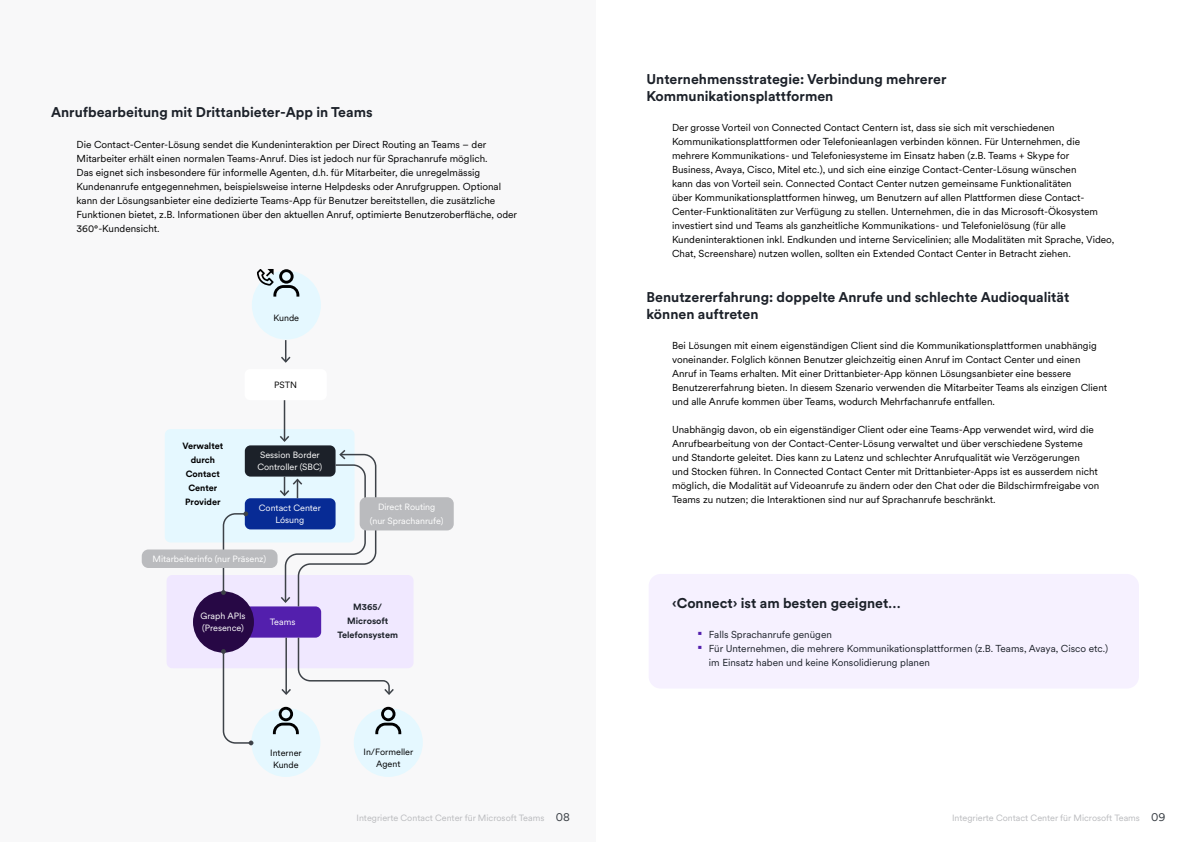
<style>
.page{position:relative;width:1191px;height:842px;background:#fff}
.page>*{position:absolute;margin:0;border:0;box-sizing:border-box;transform-origin:0 0}
.t1{font:700 14px/16.8px "Circular XX";color:#1c2129}
.t2{font:10px/14px "Circular XX";color:#000}
.t3{font:10px/14px "Circular XX";color:#1c2129}
.t4{font:9px/12px "Circular XX";color:#fff;text-align:center}
.t5{font:9px "Circular XX";color:#babbbe}
.t6{font:9px/12px "Circular XX";color:#000;text-align:center}
.t7{font:700 9px/14px "Circular XX";color:#000;text-align:center}
.t8{font:700 9px/14px "Circular XX";color:#1c2129;text-align:center}
.s1{font-size:12px;color:#3d4248}
.s2{font-family:"Segoe UI";font-size:14px;color:#531fad}
</style>
<div class="page">
<div style="left:0;top:0;width:595px;height:842px;background:#f8f8f9"></div>
<div style="left:252px;top:270px;width:69px;height:70px;background:#e5f8ff;border-radius:50%"></div>
<div style="left:251px;top:708px;width:69px;height:69px;background:#e5f8ff;border-radius:50%"></div>
<div style="left:354px;top:708px;width:69px;height:69px;background:#e5f8ff;border-radius:50%"></div>
<svg style="left:273px;top:707px;width:26px;height:27px"></svg>
<svg style="left:375px;top:707px;width:26px;height:27px"></svg>
<svg style="left:257px;top:269px;width:42px;height:28px"></svg>
<div style="left:165px;top:429px;width:189px;height:113px;background:#e5f8ff;border-radius:6px"></div>
<div style="left:167px;top:575px;width:246px;height:93px;background:#f0e8ff;border-radius:6px"></div>
<div style="left:245px;top:445px;width:90px;height:32px;background:#1c2129;border-radius:6px"></div>
<div style="left:245px;top:606px;width:76px;height:32px;background:#531fad;border-radius:6px"></div>
<div style="left:245px;top:498px;width:90px;height:31px;background:#072b95;border-radius:6px"></div>
<div style="left:193px;top:591px;width:61px;height:62px;background:#270845;border-radius:50%"></div>
<svg style="left:281px;top:340px;width:10px;height:23px"></svg>
<hr style="left:284px;top:399px;width:1px;height:42px;background:#3d4248">
<svg style="left:278px;top:434px;width:99px;height:174px"></svg>
<div style="left:361px;top:498px;width:92px;height:31px;background:#babbbe;border-radius:6px"></div>
<div style="left:360px;top:497px;width:94px;height:33px;border:2px solid #babbbe;border-radius:6px"></div>
<svg style="left:221px;top:649px;width:32px;height:96px"></svg>
<svg style="left:221px;top:511px;width:27px;height:84px"></svg>
<div style="left:143px;top:550px;width:133px;height:17px;background:#babbbe;border-radius:6px"></div>
<div style="left:142px;top:549px;width:135px;height:19px;border:2px solid #babbbe;border-radius:6px"></div>
<svg style="left:280px;top:636px;width:114px;height:59px"></svg>
<div style="left:245px;top:369px;width:82px;height:31px;background:#fff;border-radius:6px"></div>
<div style="left:648px;top:574px;width:491px;height:114px;background:#f6f1ff;border-radius:12px"></div>
<h1 class="t1" style="left:51px;top:103px;width:323px">Anrufbearbeitung mit Drittanbieter-App in Teams</h1>
<p class="t2" style="left:77px;top:137px;width:442px">Die Contact-Center-Lösung sendet die Kundeninteraktion per Direct Routing an Teams – der Mitarbeiter erhält einen normalen Teams-Anruf. Dies ist jedoch nur für Sprachanrufe möglich.<br>Das eignet sich insbesondere für informelle Agenten, d.h. für Mitarbeiter, die unregelmässig Kundenanrufe entgegennehmen, beispielsweise interne Helpdesks oder Anrufgruppen. Optional kann der Lösungsanbieter eine dedizierte Teams-App für Benutzer bereitstellen, die zusätzliche Funktionen bietet, z.B. Informationen über den aktuellen Anruf, optimierte Benutzeroberfläche, oder 360°-Kundensicht.</p>
<p class="t6" style="left:273px;top:311px;width:27px">Kunde</p>
<p class="t6" style="left:274px;top:378px;width:25px">PSTN</p>
<p class="t7" style="left:182px;top:438px;width:42px">Verwaltet durch<br>Contact<br>Center<br>Provider</p>
<p class="t4" style="left:257px;top:449px;width:66px">Session Border<br>Controller (SBC)</p>
<p class="t4" style="left:259px;top:502px;width:64px">Contact Center<br>Lósung</p>
<p class="t4" style="left:152px;top:553px;width:115px">Mitarbeiterinfo (nur Präsenz)</p>
<p class="t4" style="left:370px;top:500px;width:75px;line-height:14px">Direct Routing (nur Sprachanrufe)</p>
<p class="t4" style="left:200px;top:610px;width:47px;text-align:left">Graph APIs (Presence)</p>
<p class="t4" style="left:270px;top:616px;width:27px">Teams</p>
<p class="t8" style="left:337px;top:599px;width:62px">M365/<br>Microsoft<br>Telefonsystem</p>
<p class="t6" style="left:270px;top:746px;width:33px">Interner<br>Kunde</p>
<p class="t6" style="left:363px;top:745px;width:51px">In/Formeller<br>Agent</p>
<p class="t5" style="left:356px;top:812px;width:215px">Integrierte Contact Center für Microsoft Teams <span class="s1">08</span></p>
<h1 class="t1" style="left:646px;top:70px;width:301px">Unternehmensstrategie: Verbindung mehrerer<br>Kommunikationsplattformen</h1>
<p class="t2" style="left:672px;top:120px;width:444px">Der grosse Vorteil von Connected Contact Centern ist, dass sie sich mit verschiedenen Kommunikationsplattformen oder Telefonieanlagen verbinden können. Für Unternehmen, die mehrere Kommunikations- und Telefoniesysteme im Einsatz haben (z.B. Teams + Skype for<br>Business, Avaya, Cisco, Mitel etc.), und sich eine einzige Contact-Center-Lösung wünschen<br>kann das von Vorteil sein. Connected Contact Center nutzen gemeinsame Funktionalitäten<br>über Kommunikationsplattformen hinweg, um Benutzern auf allen Plattformen diese Contact-Center-Funktionalitäten zur Verfügung zu stellen. Unternehmen, die in das Microsoft-Ökosystem investiert sind und Teams als ganzheitliche Kommunikations- und Telefonielösung (für alle Kundeninteraktionen inkl. Endkunden und interne Servicelinien; alle Modalitäten mit Sprache, Video, Chat, Screenshare) nutzen wollen, sollten ein Extended Contact Center in Betracht ziehen.</p>
<h1 class="t1" style="left:646px;top:288px;width:424px">Benutzererfahrung: doppelte Anrufe und schlechte Audioqualität können auftreten</h1>
<p class="t2" style="left:672px;top:338px;width:437px">Bei Lösungen mit einem eigenständigen Client sind die Kommunikationsplattformen unabhängig voneinander. Folglich können Benutzer gleichzeitig einen Anruf im Contact Center und einen Anruf in Teams erhalten. Mit einer Drittanbieter-App können Lösungsanbieter eine bessere Benutzererfahrung bieten. In diesem Szenario verwenden die Mitarbeiter Teams als einzigen Client und alle Anrufe kommen über Teams, wodurch Mehrfachanrufe entfallen.</p>
<p class="t2" style="left:672px;top:422px;width:429px">Unabhängig davon, ob ein eigenständiger Client oder eine Teams-App verwendet wird, wird die Anrufbearbeitung von der Contact-Center-Lösung verwaltet und über verschiedene Systeme und Standorte geleitet. Dies kann zu Latenz und schlechter Anrufqualität wie Verzögerungen<br>und Stocken führen. In Connected Contact Center mit Drittanbieter-Apps ist es ausserdem nicht möglich, die Modalität auf Videoanrufe zu ändern oder den Chat oder die Bildschirmfreigabe von Teams zu nutzen; die Interaktionen sind nur auf Sprachanrufe beschränkt.</p>
<h1 class="t1" style="left:672px;top:594px;width:230px">‹Connect› ist am besten geeignet…</h1>
<p class="t3" style="left:697px;top:627px;width:136px"><span class="s2">▪</span> Falls Sprachanrufe genügen</p>
<p class="t3" style="left:709px;top:641px;width:401px;text-indent:-11px"><span class="s2">▪</span> Für Unternehmen, die mehrere Kommunikationsplattformen (z.B. Teams, Avaya, Cisco etc.) im Einsatz haben und keine Konsolidierung planen</p>
<p class="t5" style="left:952px;top:812px;width:215px">Integrierte Contact Center für Microsoft Teams <span class="s1">09</span></p>
</div>
